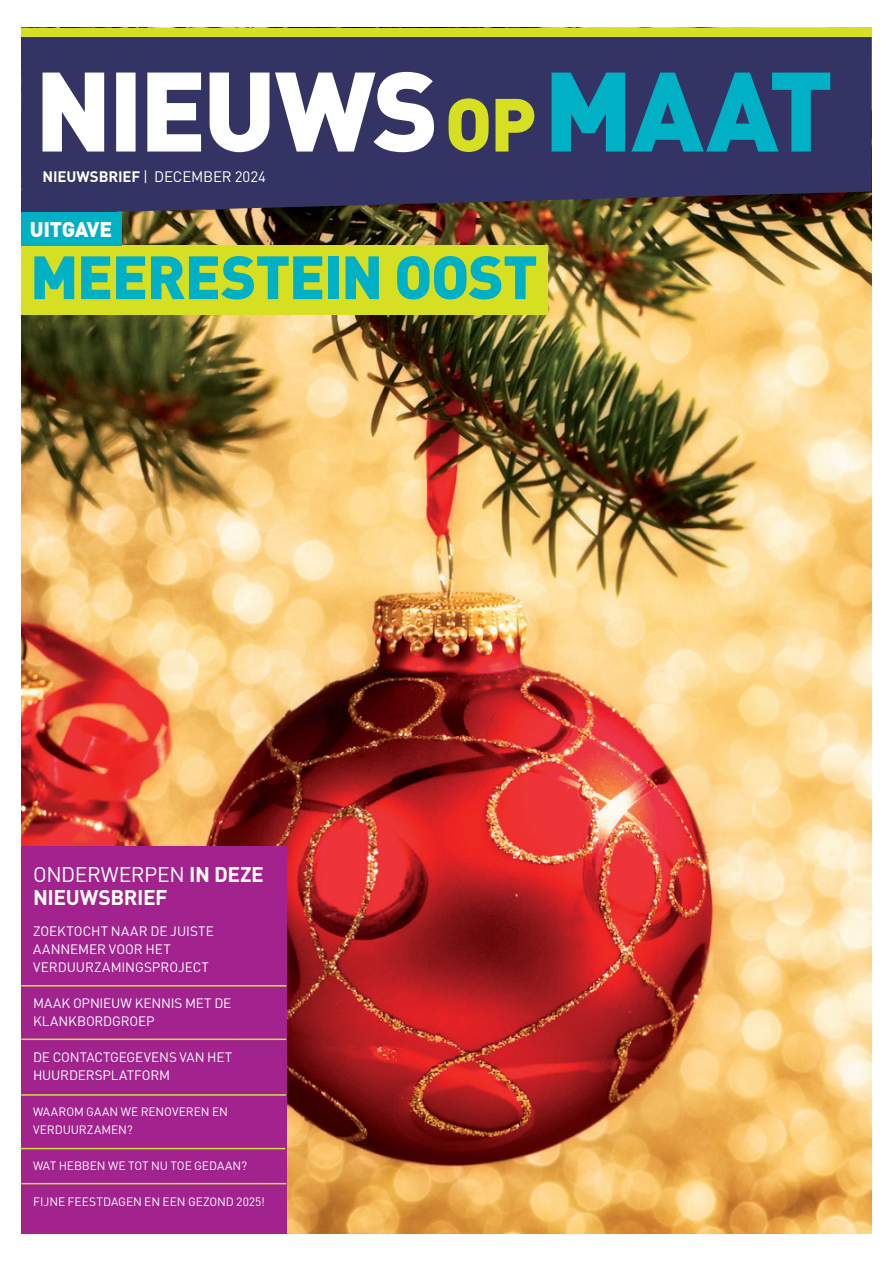
<style>
.page{position:relative;width:893px;height:1263px;background:#fff}
.page>*{position:absolute;margin:0;border:0;box-sizing:border-box;transform-origin:0 0}
.t1{font:900 60px "DINOT";letter-spacing:-.025em;color:#00b0c5}
.t2{font:700 21px/22.5px "DINOT";letter-spacing:-.02em;color:#fff}
.t3{font:900 21px "DINOT";letter-spacing:-.02em;color:#fff}
.t4{font:15px "DINOT";letter-spacing:-.01em;color:#fff}
.t5{font:13.5px/18px "DINOT";letter-spacing:-.005em;color:#fff}
.t6{font:12px/18px "DINOT";letter-spacing:-.005em;color:#fff}
.s1{font-weight:700}
.s2{font-weight:400}
</style>
<div class="page">
<img style="left:21px;top:214px;width:851px;height:1020px">
<svg style="left:21px;top:36px;width:851px;height:178px;background:#39365c"></svg>
<div style="left:21px;top:28px;width:851px;height:8px;background:#d6df21"></div>
<svg style="left:552px;top:73px;width:278px;height:79px;background:#16799a"></svg>
<svg style="left:449px;top:98px;width:85px;height:54px;background:#949a3b"></svg>
<svg style="left:43px;top:72px;width:391px;height:80px"></svg>
<div style="left:21px;top:245px;width:527px;height:69px;background:#d6df21"></div>
<div style="left:21px;top:212px;width:100px;height:34px;background:#00b0c5"></div>
<div style="left:21px;top:846px;width:265px;height:388px;background:#a2238e"></div>
<hr style="left:21px;top:1183px;width:265px;height:1px;background:#d1de3f">
<hr style="left:21px;top:1094px;width:265px;height:2px;background:#d1de3f">
<hr style="left:21px;top:985px;width:265px;height:1px;background:#d1de3f">
<hr style="left:21px;top:1038px;width:265px;height:2px;background:#d1de3f">
<hr style="left:20px;top:1148px;width:265px;height:1px;background:#d1de3f">
<p class="t4" style="left:43px;top:165px;width:225px"><span class="s1">NIEUWSBRIEF</span> | DECEMBER 2024</p>
<h2 class="t3" style="left:30px;top:212px;width:84px">UITGAVE</h2>
<h1 class="t1" style="left:30px;top:229px;width:509px">MEERESTEIN OOST</h1>
<h2 class="t2" style="left:33px;top:861px;width:232px"><span class="s2">ONDERWERPEN</span> IN DEZE<br>NIEUWSBRIEF</h2>
<p class="t5" style="left:33px;top:921px;width:182px">ZOEKTOCHT NAAR DE JUISTE<br>AANNEMER VOOR HET<br>VERDUURZAMINGSPROJECT</p>
<p class="t5" style="left:33px;top:993px;width:200px">MAAK OPNIEUW KENNIS MET DE<br>KLANKBORDGROEP</p>
<p class="t5" style="left:33px;top:1047px;width:201px">DE CONTACTGEGEVENS VAN HET<br>HUURDERSPLATFORM</p>
<p class="t6" style="left:33px;top:1102px;width:196px">WAAROM GAAN WE RENOVEREN EN<br>VERDUURZAMEN?</p>
<p class="t6" style="left:33px;top:1156px;width:216px">WAT HEBBEN WE TOT NU TOE GEDAAN?</p>
<p class="t6" style="left:33px;top:1192px;width:233px">FIJNE FEESTDAGEN EN EEN GEZOND 2025!</p>
</div>
